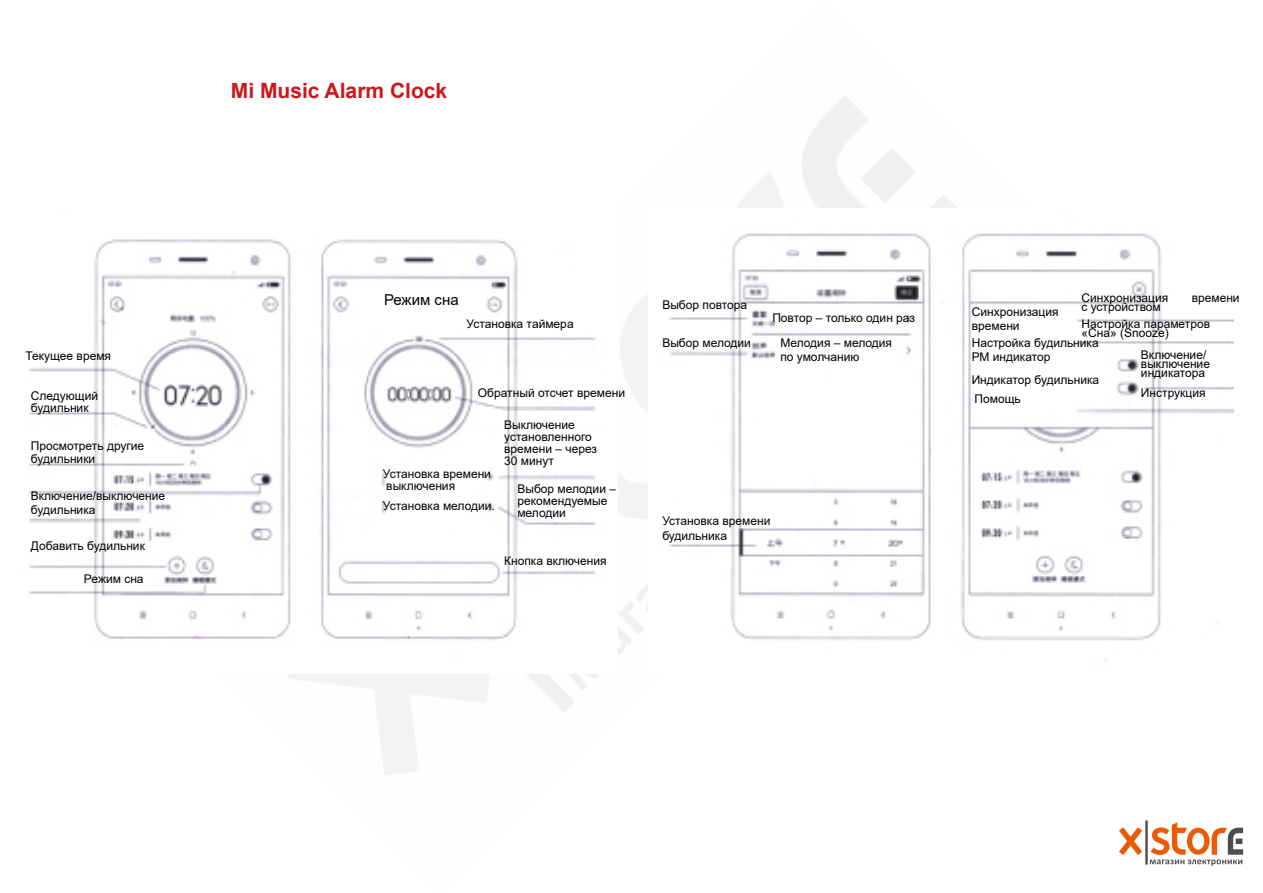
<style>
.page{position:relative;width:1263px;height:893px;background:#fff}
.page>*{position:absolute;margin:0;border:0;box-sizing:border-box;transform-origin:0 0}
.t1{font:700 21px "Arial";color:#cd171a}
.t2{font:15px "Arial";color:#000}
.t3{font:12px/12px "Arial";color:#000}
</style>
<div class="page">
<img style="left:668px;top:212px;width:565px;height:449px">
<img style="left:29px;top:239px;width:567px;height:422px">
<img style="left:1119px;top:820px;width:125px;height:46px">
<h1 class="t1" style="left:231px;top:76px;width:218px">Mi Music Alarm Clock</h1>
<p class="t3" style="left:26px;top:350px;width:87px">Текущее время</p>
<p class="t3" style="left:31px;top:390px;width:69px">Следующий будильник</p>
<p class="t3" style="left:31px;top:438px;width:115px;line-height:13.5px">Просмотреть другие будильники</p>
<p class="t3" style="left:31px;top:489px;width:136px;line-height:13.5px">Включение/выключение будильника</p>
<p class="t3" style="left:31px;top:540px;width:116px">Добавить будильник</p>
<p class="t3" style="left:84px;top:572px;width:61px">Режим сна</p>
<p class="t2" style="left:384px;top:290px;width:76px">Режим сна</p>
<p class="t3" style="left:467px;top:317px;width:109px">Установка таймера</p>
<p class="t3" style="left:478px;top:387px;width:149px">Обратный отсчет времени</p>
<p class="t3" style="left:504px;top:418px;width:94px">Выключение установленного времени – через<br>30 минут</p>
<p class="t3" style="left:383px;top:468px;width:110px">Установка времени выключения</p>
<p class="t3" style="left:383px;top:500px;width:113px">Установка мелодии.</p>
<p class="t3" style="left:517px;top:483px;width:100px">Выбор мелодии – рекомендуемые мелодии</p>
<p class="t3" style="left:504px;top:555px;width:104px">Кнопка включения</p>
<p class="t3" style="left:662px;top:298px;width:86px">Выбор повтора</p>
<p class="t3" style="left:772px;top:312px;width:144px">Повтор – только один раз</p>
<p class="t3" style="left:662px;top:336px;width:90px">Выбор мелодии</p>
<p class="t3" style="left:780px;top:335px;width:113px;line-height:14.4px">Мелодия – мелодия по умолчанию</p>
<p class="t3" style="left:662px;top:514px;width:110px;line-height:14.4px">Установка времени будильника</p>
<p class="t3" style="left:1081px;top:292px;width:88px">Синхронизация</p>
<p class="t3" style="left:1192px;top:292px;width:49px">времени</p>
<p class="t3" style="left:1081px;top:301px;width:81px">с устройством</p>
<p class="t3" style="left:972px;top:304px;width:88px;line-height:14.4px">Синхронизация времени</p>
<p class="t3" style="left:972px;top:335px;width:129px;line-height:14.4px">Настройка будильника<br>РМ индикатор</p>
<p class="t3" style="left:972px;top:370px;width:129px;line-height:18.9px">Индикатор будильника<br>Помощь</p>
<p class="t3" style="left:1081px;top:319px;width:130px;line-height:9px">Настройка параметров «Сна» (Snooze)</p>
<p class="t3" style="left:1141px;top:351px;width:71px;line-height:9px">Включение/ выключение индикатора</p>
<p class="t3" style="left:1141px;top:387px;width:66px">Инструкция</p>
</div>
